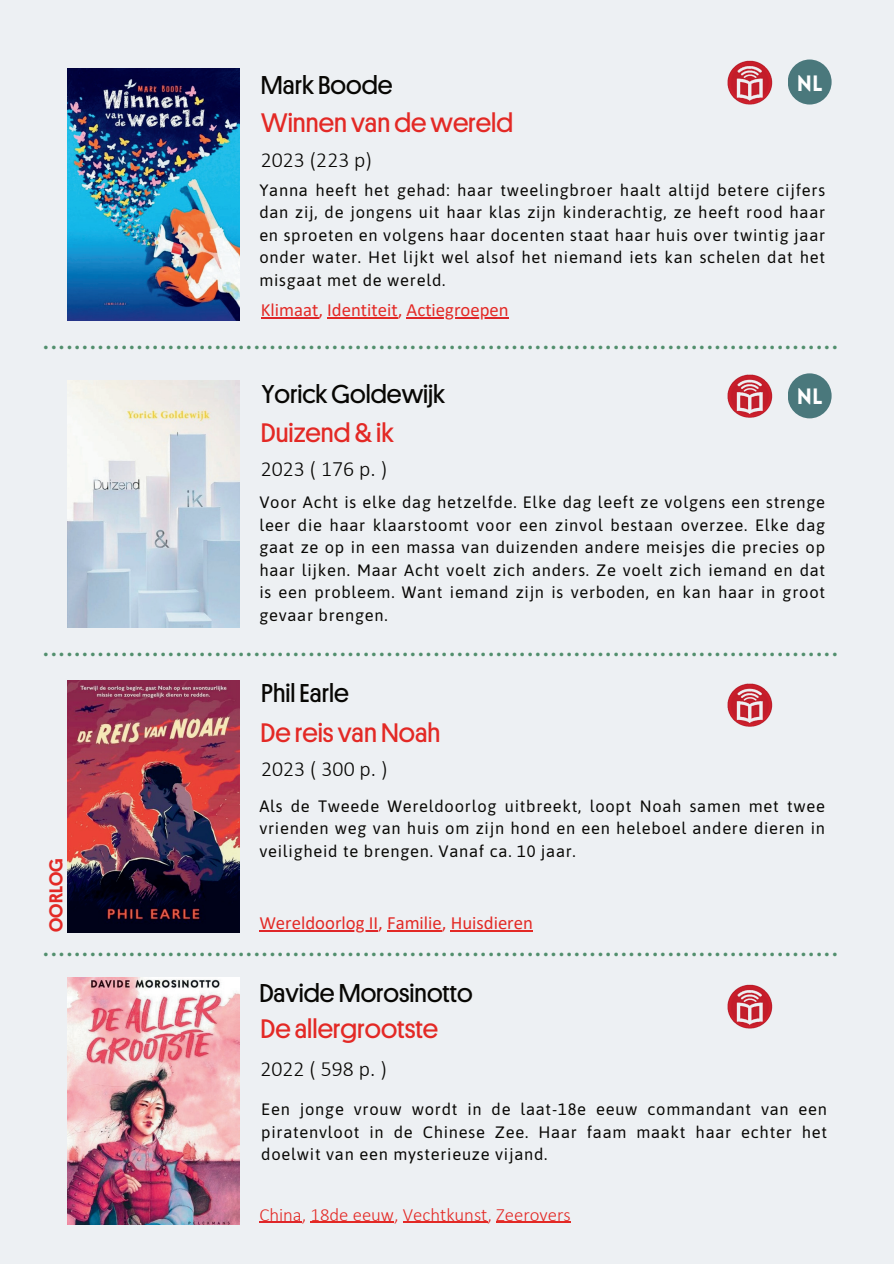
<style>
.page{position:relative;width:894px;height:1264px;background:#fff}
.page>*{position:absolute;margin:0;border:0;box-sizing:border-box;transform-origin:0 0}
.t1{font:27px "Platform";color:#528f6d}
.t2{font:27px "Platform";color:#e32925}
.t3{font:25.95px "Platform";color:#080704}
.t4{font:300 21.75px "Calibri";color:#080704}
.t5{font:900 21.75px "Lovelo";color:#fff}
.t6{font:18.75px "Calibri";color:#e32925}
.t7{font:300 18.75px "Calibri";color:#e32925}
.t8{font:500 18.75px "Platform";color:#e32925}
.t9{font:16.5px/22.5px "Asap";letter-spacing:.045em;color:#080704;text-align:justify}
</style>
<div class="page">
<div style="left:0;top:0;width:893px;height:1263px;background:#edf0f3"></div>
<img style="left:67px;top:381px;width:172px;height:246px">
<img style="left:67px;top:680px;width:172px;height:252px">
<img style="left:67px;top:977px;width:172px;height:247px">
<hr style="left:259px;top:930px;width:119px;height:1px;background:#df2629">
<hr style="left:387px;top:930px;width:54px;height:1px;background:#e32925">
<hr style="left:450px;top:930px;width:83px;height:1px;background:#e32925">
<hr style="left:259px;top:1221px;width:43px;height:1px;background:#df2629">
<hr style="left:310px;top:1221px;width:84px;height:1px;background:#e32925">
<hr style="left:403px;top:1221px;width:84px;height:1px;background:#e32925">
<hr style="left:496px;top:1221px;width:74px;height:1px;background:#e32925">
<hr style="left:261px;top:317px;width:57px;height:2px;background:#df2629">
<hr style="left:327px;top:317px;width:70px;height:2px;background:#e32925">
<hr style="left:406px;top:317px;width:102px;height:2px;background:#df2629">
<img style="left:67px;top:68px;width:172px;height:252px">
<svg style="left:788px;top:59px;width:43px;height:46px;fill:#4a787c"></svg>
<svg style="left:788px;top:373px;width:43px;height:45px;fill:#4a787c"></svg>
<img style="left:727px;top:60px;width:46px;height:45px">
<img style="left:727px;top:374px;width:46px;height:44px">
<img style="left:727px;top:683px;width:46px;height:44px">
<img style="left:727px;top:984px;width:46px;height:45px">
<h2 class="t3" style="left:261px;top:66px;width:133px">Mark Boode</h2>
<h1 class="t2" style="left:261px;top:103px;width:253px">Winnen van de wereld</h1>
<h3 class="t4" style="left:261px;top:146px;width:113px">2023 (223 p)</h3>
<h3 class="t5" style="left:796px;top:69px;width:27px">NL</h3>
<p class="t9" style="left:259px;top:178px;width:567px">Yanna heeft het gehad: haar tweelingbroer haalt altijd betere cijfers dan zij, de jongens uit haar klas zijn kinderachtig, ze heeft rood haar en sproeten en volgens haar docenten staat haar huis over twintig jaar onder water. Het lijkt wel alsof het niemand iets kan schelen dat het misgaat met de wereld.</p>
<p class="t6" style="left:261px;top:297px;width:249px">Klimaat, Identiteit, Actiegroepen</p>
<h1 class="t1" style="left:44px;top:320px;width:795px">......................................................................................................</h1>
<h2 class="t3" style="left:262px;top:375px;width:185px">Yorick Goldewijk</h2>
<h1 class="t2" style="left:261px;top:413px;width:134px">Duizend &amp; ik</h1>
<h3 class="t4" style="left:261px;top:455px;width:128px">2023 ( 176 p. )</h3>
<h3 class="t5" style="left:796px;top:383px;width:27px">NL</h3>
<p class="t9" style="left:259px;top:490px;width:567px">Voor Acht is elke dag hetzelfde. Elke dag leeft ze volgens een strenge leer die haar klaarstoomt voor een zinvol bestaan overzee. Elke dag gaat ze op in een massa van duizenden andere meisjes die precies op haar lijken. Maar Acht voelt zich anders. Ze voelt zich iemand en dat is een probleem. Want iemand zijn is verboden, en kan haar in groot gevaar brengen.</p>
<h1 class="t1" style="left:44px;top:627px;width:795px">......................................................................................................</h1>
<p class="t8" style="left:42px;top:932px;width:75px;rotate:-90deg">OORLOG</p>
<h2 class="t3" style="left:261px;top:674px;width:89px">Phil Earle</h2>
<h1 class="t2" style="left:260px;top:713px;width:181px">De reis van Noah</h1>
<h3 class="t4" style="left:261px;top:755px;width:128px">2023 ( 300 p. )</h3>
<p class="t9" style="left:259px;top:793px;width:567px">Als de Tweede Wereldoorlog uitbreekt, loopt Noah samen met twee vrienden weg van huis om zijn hond en een heleboel andere dieren in veiligheid te brengen. Vanaf ca. 10 jaar.</p>
<p class="t6" style="left:259px;top:910px;width:275px">Wereldoorlog II, Familie, Huisdieren</p>
<h1 class="t1" style="left:44px;top:927px;width:795px">......................................................................................................</h1>
<h2 class="t3" style="left:259px;top:974px;width:215px">Davide Morosinotto</h2>
<h1 class="t2" style="left:260px;top:1009px;width:179px">De allergrootste</h1>
<h3 class="t4" style="left:260px;top:1055px;width:128px">2022 ( 598 p. )</h3>
<p class="t9" style="left:261px;top:1097px;width:567px">Een jonge vrouw wordt in de laat-18e eeuw commandant van een piratenvloot in de Chinese Zee. Haar faam maakt haar echter het doelwit van een mysterieuze vijand.</p>
<p class="t7" style="left:259px;top:1202px;width:313px">China, 18de eeuw, Vechtkunst, Zeerovers</p>
</div>
